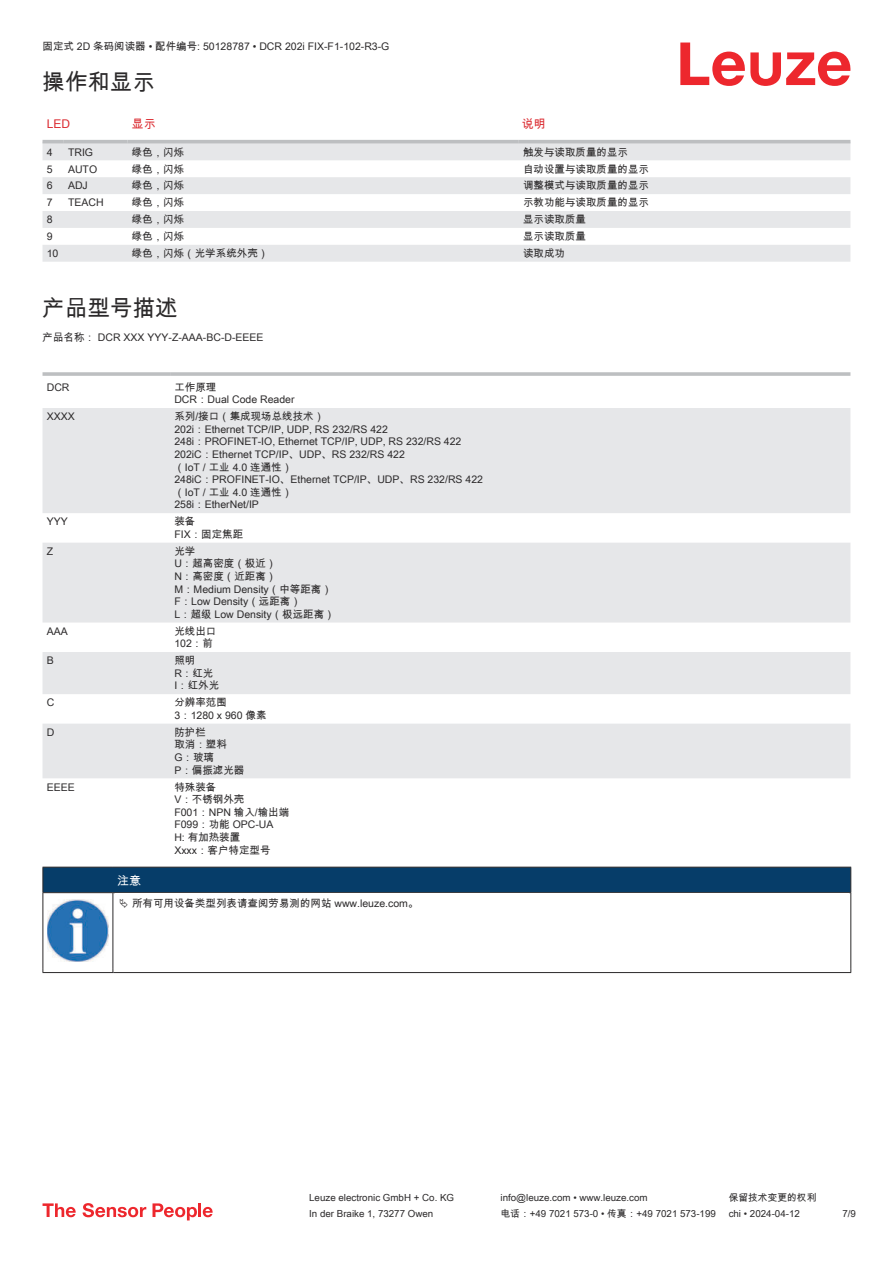
<style>
.page{position:relative;width:893px;height:1263px;background:#fff}
.page>*{position:absolute;margin:0;border:0;box-sizing:border-box;transform-origin:0 0}
.t1{font:22.5px "Arial Unicode MS";color:#2b292a}
.t2{font:12px "Arial Unicode MS";color:#db2a30}
.t3{font:12px "Arial Unicode MS";color:#fff}
.t4{font:10.5px/12.6px "Arial Unicode MS";color:#2b292a}
.t5{font:9.75px "Arial Unicode MS";color:#2b292a}
</style>
<div class="page">
<svg style="left:680px;top:43px;width:170px;height:43px"></svg>
<svg style="left:43px;top:143px;width:807px;height:119px;fill:#e6e7e9"></svg>
<hr style="left:43px;top:140px;width:21px;height:3px;background:#bdbfc1">
<hr style="left:64px;top:140px;width:64px;height:3px;background:#bdbfc1">
<hr style="left:128px;top:140px;width:391px;height:3px;background:#bdbfc1">
<hr style="left:519px;top:140px;width:331px;height:3px;background:#bdbfc1">
<svg style="left:43px;top:408px;width:807px;height:370px;fill:#e6e7e9"></svg>
<hr style="left:43px;top:372px;width:127px;height:4px;background:#bdbfc1">
<hr style="left:170px;top:372px;width:680px;height:4px;background:#c5c7c8">
<svg style="left:43px;top:1203px;width:33px;height:14px"></svg>
<svg style="left:83px;top:1203px;width:63px;height:14px"></svg>
<svg style="left:153px;top:1203px;width:44px;height:17px"></svg>
<hr style="left:198px;top:1203px;width:3px;height:14px;background:#ed272d">
<svg style="left:203px;top:1207px;width:10px;height:10px"></svg>
<div style="left:43px;top:867px;width:808px;height:26px;background:#063d69"></div>
<hr style="left:113px;top:892px;width:738px;height:1px;background:#2b292a">
<hr style="left:43px;top:893px;width:1px;height:75px;background:#2b292a">
<hr style="left:113px;top:893px;width:1px;height:75px;background:#2b292a">
<hr style="left:850px;top:893px;width:1px;height:75px;background:#2b292a">
<hr style="left:43px;top:972px;width:70px;height:1px;background:#2b292a">
<hr style="left:113px;top:972px;width:738px;height:1px;background:#2b292a">
<img style="left:47px;top:899px;width:61px;height:63px">
<p class="t4" style="left:43px;top:40px;width:348px">固定式 2D 条码阅读器 • 配件编号: 50128787 • DCR 202i FIX-F1-102-R3-G</p>
<h1 class="t1" style="left:43px;top:66px;width:114px">操作和显示</h1>
<p class="t2" style="left:47px;top:115px;width:25px">LED</p>
<p class="t2" style="left:132px;top:115px;width:25px">显示</p>
<p class="t2" style="left:522px;top:115px;width:25px">说明</p>
<p class="t4" style="left:47px;top:145px;width:7px">4</p>
<p class="t4" style="left:68px;top:145px;width:27px">TRIG</p>
<p class="t4" style="left:132px;top:145px;width:54px">绿色，闪烁</p>
<p class="t4" style="left:523px;top:145px;width:106px">触发与读取质量的显示</p>
<p class="t4" style="left:47px;top:162px;width:7px">5</p>
<p class="t4" style="left:68px;top:162px;width:31px">AUTO</p>
<p class="t4" style="left:132px;top:162px;width:54px">绿色，闪烁</p>
<p class="t4" style="left:523px;top:162px;width:127px">自动设置与读取质量的显示</p>
<p class="t4" style="left:47px;top:179px;width:7px">6</p>
<p class="t4" style="left:68px;top:179px;width:21px">ADJ</p>
<p class="t4" style="left:132px;top:179px;width:54px">绿色，闪烁</p>
<p class="t4" style="left:523px;top:179px;width:127px">调整模式与读取质量的显示</p>
<p class="t4" style="left:47px;top:196px;width:7px">7</p>
<p class="t4" style="left:68px;top:196px;width:37px">TEACH</p>
<p class="t4" style="left:132px;top:196px;width:54px">绿色，闪烁</p>
<p class="t4" style="left:523px;top:196px;width:127px">示教功能与读取质量的显示</p>
<p class="t4" style="left:47px;top:213px;width:7px">8</p>
<p class="t4" style="left:132px;top:213px;width:54px">绿色，闪烁</p>
<p class="t4" style="left:523px;top:213px;width:64px">显示读取质量</p>
<p class="t4" style="left:47px;top:230px;width:7px">9</p>
<p class="t4" style="left:132px;top:230px;width:54px">绿色，闪烁</p>
<p class="t4" style="left:523px;top:230px;width:64px">显示读取质量</p>
<p class="t4" style="left:47px;top:247px;width:13px">10</p>
<p class="t4" style="left:132px;top:247px;width:138px">绿色，闪烁（光学系统外壳）</p>
<p class="t4" style="left:523px;top:247px;width:43px">读取成功</p>
<h1 class="t1" style="left:43px;top:291px;width:136px">产品型号描述</h1>
<p class="t4" style="left:43px;top:331px;width:223px">产品名称： DCR XXX YYY-Z-AAA-BC-D-EEEE</p>
<p class="t4" style="left:47px;top:380px;width:24px">DCR</p>
<p class="t4" style="left:174px;top:380px;width:122px">工作原理<br>DCR：Dual Code Reader</p>
<p class="t4" style="left:47px;top:410px;width:30px">XXXX</p>
<p class="t4" style="left:174px;top:410px;width:310px">系列/接口（集成现场总线技术）<br>202i：Ethernet TCP/IP, UDP, RS 232/RS 422<br>248i：PROFINET-IO, Ethernet TCP/IP, UDP, RS 232/RS 422<br>202iC：Ethernet TCP/IP、UDP、RS 232/RS 422<br>（IoT / 工业 4.0 连通性）<br>248iC：PROFINET-IO、Ethernet TCP/IP、UDP、RS 232/RS 422（IoT / 工业 4.0 连通性）<br>258i：EtherNet/IP</p>
<p class="t4" style="left:47px;top:515px;width:23px">YYY</p>
<p class="t4" style="left:174px;top:515px;width:70px">装备<br>FIX：固定焦距</p>
<p class="t4" style="left:47px;top:545px;width:8px">Z</p>
<p class="t4" style="left:174px;top:545px;width:162px">光学<br>U：超高密度（极近）<br>N：高密度（近距离）<br>M：Medium Density（中等距离）<br>F：Low Density（远距离）<br>L：超级 Low Density（极远距离）</p>
<p class="t4" style="left:47px;top:625px;width:23px">AAA</p>
<p class="t4" style="left:174px;top:624px;width:43px">光线出口<br>102：前</p>
<p class="t4" style="left:47px;top:654px;width:9px">B</p>
<p class="t4" style="left:174px;top:654px;width:46px">照明<br>R：红光<br>I：红外光</p>
<p class="t4" style="left:47px;top:696px;width:9px">C</p>
<p class="t4" style="left:174px;top:696px;width:94px">分辨率范围<br>3：1280 x 960 像素</p>
<p class="t4" style="left:47px;top:726px;width:9px">D</p>
<p class="t4" style="left:174px;top:726px;width:72px">防护栏<br>取消：塑料<br>G：玻璃<br>P：偏振滤光器</p>
<p class="t4" style="left:47px;top:781px;width:30px">EEEE</p>
<p class="t4" style="left:174px;top:780px;width:116px">特殊装备<br>V：不锈钢外壳<br>F001：NPN 输入/输出端<br>F099：功能 OPC-UA<br>H: 有加热装置<br>Xxxx：客户特定型号</p>
<p class="t3" style="left:117px;top:872px;width:25px">注意</p>
<p class="t4" style="left:132px;top:897px;width:288px">所有可用设备类型列表请查阅劳易测的网站 www.leuze.com。</p>
<p class="t5" style="left:309px;top:1191px;width:146px">Leuze electronic GmbH + Co. KG</p>
<p class="t5" style="left:501px;top:1191px;width:149px">info@leuze.com • www.leuze.com</p>
<p class="t5" style="left:729px;top:1191px;width:89px">保留技术变更的权利</p>
<p class="t5" style="left:309px;top:1206px;width:126px">In der Braike 1, 73277 Owen</p>
<p class="t5" style="left:501px;top:1206px;width:217px">电话：+49 7021 573-0 • 传真：+49 7021 573-199</p>
<p class="t5" style="left:729px;top:1206px;width:73px">chi • 2024-04-12</p>
<p class="t5" style="left:842px;top:1206px;width:15px">7/9</p>
</div>
